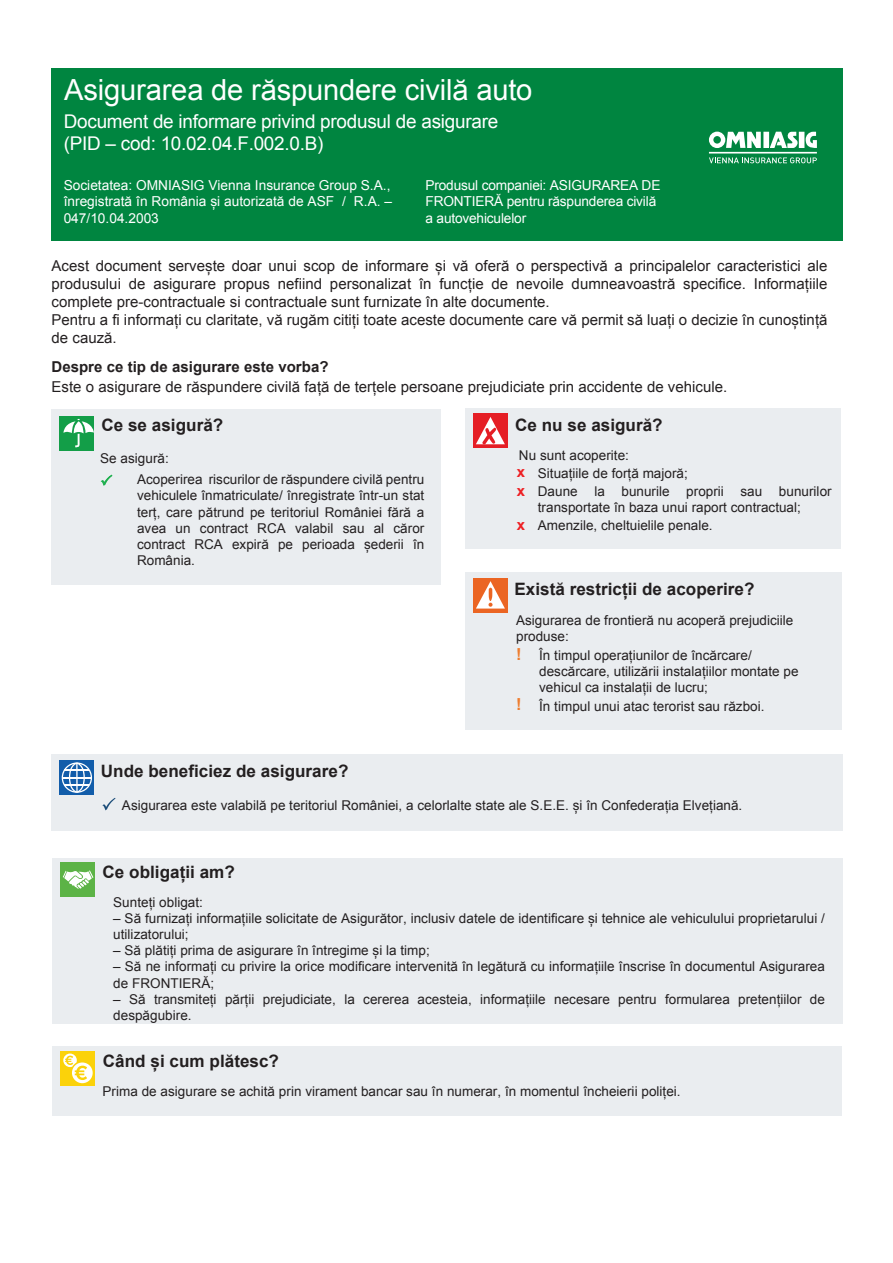
<style>
.page{position:relative;width:893px;height:1263px;background:#fff}
.page>*{position:absolute;margin:0;border:0;box-sizing:border-box;transform-origin:0 0}
.t1{font:29.1px "Arial";letter-spacing:-.005em;color:#fff}
.t2{font:18.9px/22.6px "Arial";letter-spacing:-.015em;color:#fff}
.t3{font:700 17.1px "Arial";color:#231f20}
.t4{font:700 16.5px "Arial";color:#ee7d2f}
.t5{font:15px/18px "Arial";color:#231f20}
.t6{font:700 15px "Arial";color:#231f20}
.t7{font:13.65px/16.5px "Arial";color:#fff}
.t8{font:13.5px/16.2px "Arial";color:#231f20}
.s1{font-weight:700;font-size:15px;color:#ee1f23}
</style>
<div class="page">
<div style="left:51px;top:409px;width:390px;height:176px;background:#eaedf0"></div>
<div style="left:465px;top:408px;width:376px;height:141px;background:#eaedf0"></div>
<div style="left:465px;top:573px;width:377px;height:157px;background:#eaedf0"></div>
<div style="left:51px;top:754px;width:792px;height:77px;background:#eaedf0"></div>
<svg style="left:102px;top:798px;width:14px;height:12px"></svg>
<div style="left:59px;top:416px;width:35px;height:35px;background:#139e48"></div>
<svg style="left:63px;top:419px;width:31px;height:28px"></svg>
<div style="left:473px;top:413px;width:35px;height:35px;background:#e51e25"></div>
<svg style="left:476px;top:417px;width:29px;height:28px"></svg>
<div style="left:473px;top:577px;width:35px;height:35px;background:#eb6523"></div>
<svg style="left:476px;top:581px;width:29px;height:28px"></svg>
<div style="left:59px;top:760px;width:35px;height:35px;background:#125daa"></div>
<svg style="left:62px;top:762px;width:30px;height:31px"></svg>
<div style="left:52px;top:857px;width:790px;height:166px;background:#eaedf0"></div>
<div style="left:60px;top:862px;width:35px;height:35px;background:#5cb346"></div>
<svg style="left:63px;top:870px;width:30px;height:19px"></svg>
<div style="left:51px;top:69px;width:631px;height:172px;background:#008540"></div>
<div style="left:683px;top:69px;width:160px;height:172px;background:#008540"></div>
<svg style="left:709px;top:132px;width:108px;height:16px"></svg>
<hr style="left:709px;top:152px;width:108px;height:2px;background:#fff">
<svg style="left:709px;top:157px;width:108px;height:6px"></svg>
<div style="left:53px;top:1046px;width:789px;height:69px;background:#eaedf0"></div>
<div style="left:60px;top:1051px;width:35px;height:35px;background:#fbd20a"></div>
<svg style="left:63px;top:1053px;width:30px;height:30px"></svg>
<svg style="left:101px;top:475px;width:11px;height:11px"></svg>
<h1 class="t1" style="left:64px;top:70px;width:470px">Asigurarea de răspundere civilă auto</h1>
<h2 class="t2" style="left:64px;top:110px;width:436px">Document de informare privind produsul de asigurare (PID – cod: 10.02.04.F.002.0.B)</h2>
<p class="t7" style="left:64px;top:177px;width:330px">Societatea: OMNIASIG Vienna Insurance Group S.A., înregistrată în România și autorizată de ASF / R.A. –<br>047/10.04.2003</p>
<p class="t7" style="left:425px;top:177px;width:237px">Produsul companiei: ASIGURAREA DE<br>FRONTIERĂ pentru răspunderea civilă a autovehiculelor</p>
<p class="t5" style="left:52px;top:257px;width:778px">Acest document servește doar unui scop de informare și vă oferă o perspectivă a principalelor caracteristici ale produsului de asigurare propus nefiind personalizat în funcție de nevoile dumneavoastră specifice. Informațiile complete pre-contractuale si contractuale sunt furnizate în alte documente.<br>Pentru a fi informați cu claritate, vă rugăm citiți toate aceste documente care vă permit să luați o decizie în cunoștință de cauză.</p>
<p class="t5" style="left:52px;top:378px;width:677px">Este o asigurare de răspundere civilă față de terțele persoane prejudiciate prin accidente de vehicule.</p>
<p class="t6" style="left:52px;top:357px;width:279px">Despre ce tip de asigurare este vorba?</p>
<p class="t3" style="left:101px;top:414px;width:123px">Ce se asigură?</p>
<p class="t3" style="left:515px;top:413px;width:149px">Ce nu se asigură?</p>
<p class="t8" style="left:137px;top:448px;width:289px;line-height:21.3px;text-indent:-37px">Se asigură:<br>Acoperirea riscurilor de răspundere civilă pentru</p>
<p class="t8" style="left:137px;top:488px;width:289px;text-align:justify">vehiculele înmatriculate/ înregistrate într-un stat terț, care pătrund pe teritoriul României fără a avea un contract RCA valabil sau al căror contract RCA expiră pe perioada șederii în România.</p>
<p class="t3" style="left:101px;top:759px;width:249px">Unde beneficiez de asigurare?</p>
<p class="t8" style="left:519px;top:447px;width:112px">Nu sunt acoperite:</p>
<p class="t8" style="left:517px;top:464px;width:316px;line-height:18.3px"><span class="s1">x</span> Situațiile de forță majoră;<br><span class="s1">x</span> Daune la bunurile proprii sau bunurilor</p>
<p class="t8" style="left:517px;top:498px;width:286px;line-height:18.3px;text-indent:21px">transportate în baza unui raport contractual; <span class="s1">x</span> Amenzile, cheltuielile penale.</p>
<p class="t3" style="left:514px;top:578px;width:242px">Există restricții de acoperire?</p>
<p class="t8" style="left:516px;top:613px;width:279px">Asigurarea de frontieră nu acoperă prejudiciile produse:</p>
<p class="t4" style="left:516px;top:644px;width:7px">!</p>
<p class="t4" style="left:516px;top:693px;width:7px">!</p>
<p class="t8" style="left:539px;top:647px;width:261px">În timpul operațiunilor de încărcare/ descărcare, utilizării instalațiilor montate pe vehicul ca instalații de lucru;</p>
<p class="t8" style="left:539px;top:698px;width:227px">În timpul unui atac terorist sau război.</p>
<p class="t8" style="left:122px;top:797px;width:622px">Asigurarea este valabilă pe teritoriul României, a celorlalte state ale S.E.E. și în Confederația Elvețiană.</p>
<p class="t3" style="left:103px;top:861px;width:134px">Ce obligații am?</p>
<p class="t8" style="left:113px;top:894px;width:91px">Sunteți obligat:</p>
<p class="t8" style="left:113px;top:910px;width:713px">– Să furnizați informațiile solicitate de Asigurător, inclusiv datele de identificare și tehnice ale vehiculului proprietarului / utilizatorului;</p>
<p class="t8" style="left:113px;top:943px;width:318px">– Să plătiți prima de asigurare în întregime și la timp;</p>
<p class="t8" style="left:113px;top:959px;width:713px">– Să ne informați cu privire la orice modificare intervenită în legătură cu informațiile înscrise în documentul Asigurarea de FRONTIERĂ;</p>
<p class="t8" style="left:113px;top:991px;width:713px">– Să transmiteți părții prejudiciate, la cererea acesteia, informațiile necesare pentru formularea pretențiilor de despăgubire.</p>
<p class="t3" style="left:103px;top:1050px;width:178px">Când și cum plătesc?</p>
<p class="t8" style="left:103px;top:1083px;width:580px">Prima de asigurare se achită prin virament bancar sau în numerar, în momentul încheierii poliței.</p>
</div>
